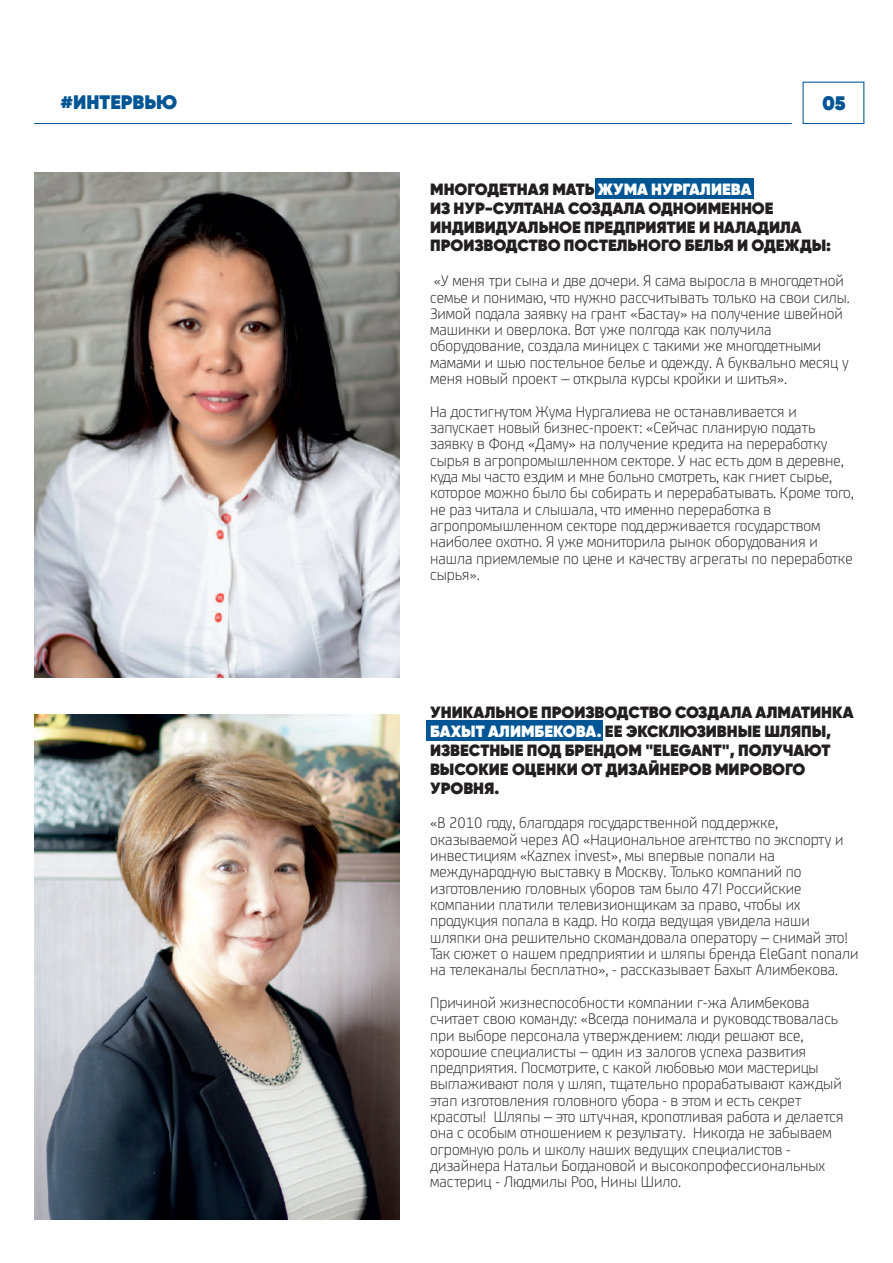
<style>
.page{position:relative;width:893px;height:1263px;background:#fff}
.page>*{position:absolute;margin:0;border:0;box-sizing:border-box;transform-origin:0 0}
.t1{font:800 19.65px "Gilroy";color:#005694}
.t2{font:300 16.35px/16.4px "FS Joey Pro";color:#231f20}
.t3{font:800 16.35px/18.8px "Gilroy";color:#231f20}
.s1{color:#fff}
</style>
<div class="page">
<img style="left:34px;top:172px;width:365px;height:506px">
<img style="left:34px;top:714px;width:365px;height:505px">
<div style="left:803px;top:82px;width:61px;height:42px;border:1px solid #005694"></div>
<hr style="left:34px;top:123px;width:758px;height:1px;background:#005694">
<div style="left:596px;top:178px;width:158px;height:20px;background:#005694"></div>
<div style="left:426px;top:720px;width:177px;height:21px;background:#005694"></div>
<p class="t1" style="left:61px;top:94px;width:118px">#ИНТЕРВЬЮ</p>
<p class="t1" style="left:822px;top:94px;width:25px">05</p>
<p class="t3" style="left:430px;top:181px;width:402px">МНОГОДЕТНАЯ МАТЬ <span class="s1">ЖУМА НУРГАЛИЕВА<br></span>ИЗ НУР-СУЛТАНА СОЗДАЛА ОДНОИМЕННОЕ ИНДИВИДУАЛЬНОЕ ПРЕДПРИЯТИЕ И НАЛАДИЛА ПРОИЗВОДСТВО ПОСТЕЛЬНОГО БЕЛЬЯ И ОДЕЖДЫ:</p>
<p class="t2" style="left:430px;top:274px;width:421px">«У меня три сына и две дочери. Я сама выросла в многодетной семье и понимаю, что нужно рассчитывать только на свои силы.<br>Зимой подала заявку на грант «Бастау» на получение швейной машинки и оверлока. Вот уже полгода как получила оборудование, создала миницех с такими же многодетными мамами и шью постельное белье и одежду. А буквально месяц у меня новый проект – открыла курсы кройки и шитья».</p>
<p class="t2" style="left:430px;top:404px;width:425px">На достигнутом Жума Нургалиева не останавливается и запускает новый бизнес-проект: «Сейчас планирую подать заявку в Фонд «Даму» на получение кредита на переработку сырья в агропромышленном секторе. У нас есть дом в деревне, куда мы часто ездим и мне больно смотреть, как гниет сырье, которое можно было бы собирать и перерабатывать. Кроме того, не раз читала и слышала, что именно переработка в агропромышленном секторе поддерживается государством наиболее охотно. Я уже мониторила рынок оборудования и нашла приемлемые по цене и качеству агрегаты по переработке сырья».</p>
<p class="t3" style="left:430px;top:704px;width:425px">УНИКАЛЬНОЕ ПРОИЗВОДСТВО СОЗДАЛА АЛМАТИНКА <span class="s1">БАХЫТ АЛИМБЕКОВА.</span> ЕЕ ЭКСКЛЮЗИВНЫЕ ШЛЯПЫ, ИЗВЕСТНЫЕ ПОД БРЕНДОМ "ELEGANT", ПОЛУЧАЮТ ВЫСОКИЕ ОЦЕНКИ ОТ ДИЗАЙНЕРОВ МИРОВОГО УРОВНЯ.</p>
<p class="t2" style="left:430px;top:816px;width:430px">«В 2010 году, благодаря государственной поддержке, оказываемой через АО «Национальное агентство по экспорту и инвестициям «Kaznex invest», мы впервые попали на международную выставку в Москву. Только компаний по изготовлению головных уборов там было 47! Российские компании платили телевизионщикам за право, чтобы их продукция попала в кадр. Но когда ведущая увидела наши шляпки она решительно скомандовала оператору – снимай это!<br>Так сюжет о нашем предприятии и шляпы бренда EleGant попали на телеканалы бесплатно», - рассказывает Бахыт Алимбекова.</p>
<p class="t2" style="left:430px;top:995px;width:415px">Причиной жизнеспособности компании г-жа Алимбекова считает свою команду: «Всегда понимала и руководствовалась при выборе персонала утверждением: люди решают все, хорошие специалисты – один из залогов успеха развития предприятия. Посмотрите, с какой любовью мои мастерицы выглаживают поля у шляп, тщательно прорабатывают каждый этап изготовления головного убора - в этом и есть секрет красоты! Шляпы – это штучная, кропотливая работа и делается она с особым отношением к результату. Никогда не забываем огромную роль и школу наших ведущих специалистов - дизайнера Натальи Богдановой и высокопрофессиональных мастериц - Людмилы Роо, Нины Шило.</p>
</div>
